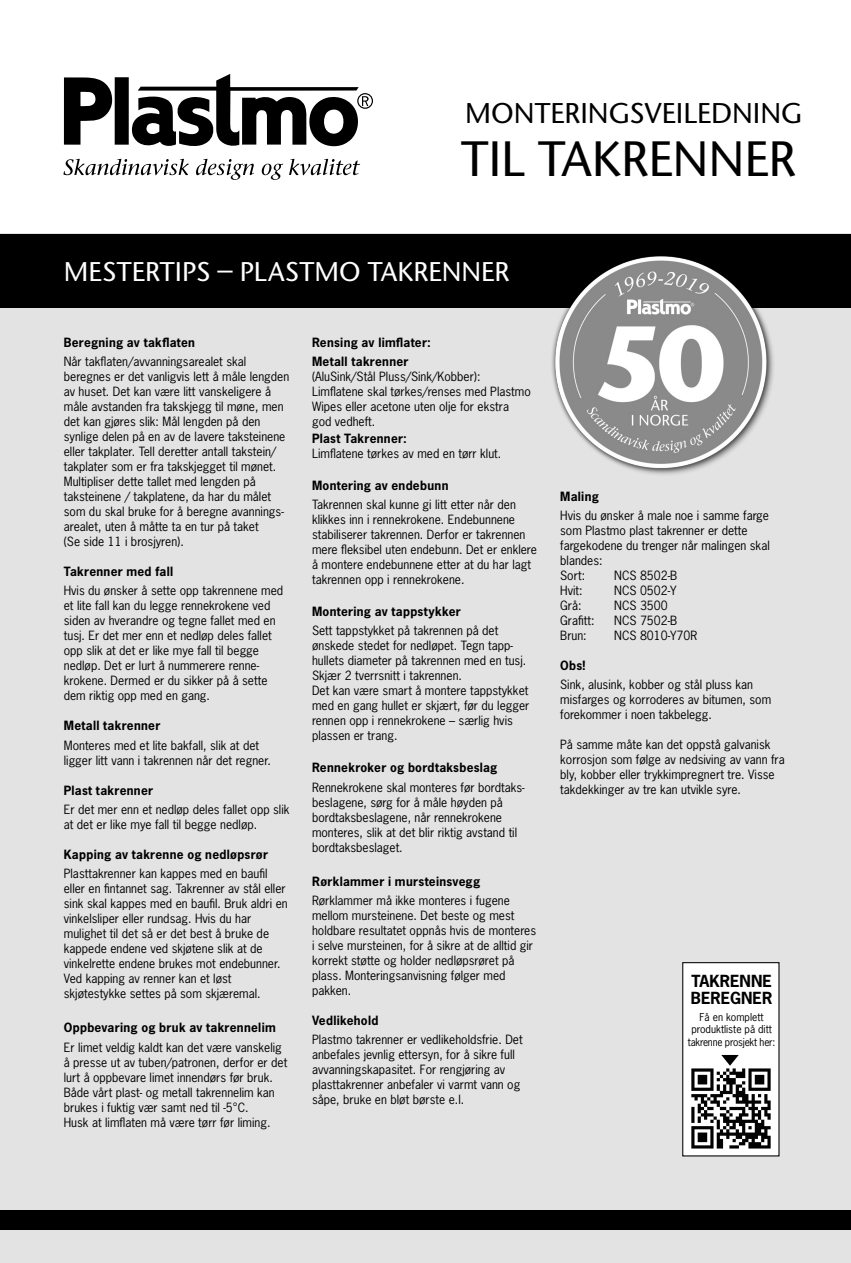
<style>
.page{position:relative;width:851px;height:1263px;background:#fff}
.page>*{position:absolute;margin:0;border:0;box-sizing:border-box;transform-origin:0 0}
.t1{font:500 49.5px "Stone Sans ITC Std";letter-spacing:-.005em;color:#000}
.t2{font:500 28.5px "Stone Sans ITC Std";color:#000}
.t3{font:500 27px "Stone Sans ITC Std";color:#fff}
.t4{font:700 15.75px/17.1px "News Gothic Std";color:#000}
.t5{font:12px/15px "News Gothic Std";color:#000}
.t6{font:700 12px/19.2px "News Gothic Std";letter-spacing:.025em;color:#000}
.t7{font:10.35px/12.8px "News Gothic Std";color:#000;text-align:center}
</style>
<div class="page">
<div style="left:0;top:234px;width:850px;height:1029px;background:#e3e3e3"></div>
<div style="left:0;top:234px;width:850px;height:74px;background:#000"></div>
<div style="left:115px;top:77px;width:14px;height:68px;background:#000"></div>
<svg style="left:64px;top:77px;width:49px;height:68px"></svg>
<svg style="left:132px;top:74px;width:241px;height:73px"></svg>
<svg style="left:63px;top:159px;width:126px;height:16px"></svg>
<svg style="left:196px;top:159px;width:58px;height:21px"></svg>
<svg style="left:262px;top:164px;width:21px;height:16px"></svg>
<svg style="left:289px;top:159px;width:71px;height:16px"></svg>
<div style="left:682px;top:963px;width:96px;height:193px;background:#fff"></div>
<div style="left:682px;top:962px;width:97px;height:194px;border:1px solid #000"></div>
<img style="left:691px;top:1068px;width:80px;height:81px">
<svg style="left:721px;top:1055px;width:17px;height:11px"></svg>
<div style="left:0;top:1210px;width:850px;height:19px;background:#000"></div>
<img style="left:551px;top:256px;width:223px;height:219px">
<h2 class="t2" style="left:465px;top:95px;width:338px">MONTERINGSVEILEDNING</h2>
<h1 class="t1" style="left:461px;top:129px;width:336px">TIL TAKRENNER</h1>
<h3 class="t3" style="left:64px;top:255px;width:447px">MESTERTIPS – PLASTMO TAKRENNER</h3>
<p class="t6" style="left:64px;top:332px;width:133px">Beregning av takflaten</p>
<p class="t5" style="left:64px;top:354px;width:227px">Når takflaten/avvanningsarealet skal beregnes er det vanligvis lett å måle lengden av huset. Det kan være litt vanskeligere å måle avstanden fra takskjegg til møne, men det kan gjøres slik: Mål lengden på den synlige delen på en av de lavere taksteinene eller takplater. Tell deretter antall takstein/ takplater som er fra takskjegget til mønet.<br>Multipliser dette tallet med lengden på taksteinene / takplatene, da har du målet som du skal bruke for å beregne avannings&shy;arealet, uten å måtte ta en tur på taket<br>(Se side 11 i brosjyren).</p>
<p class="t6" style="left:64px;top:562px;width:111px">Takrenner med fall</p>
<p class="t5" style="left:64px;top:583px;width:221px">Hvis du ønsker å sette opp takrennene med et lite fall kan du legge rennekrokene ved siden av hverandre og tegne fallet med en tusj. Er det mer enn et nedløp deles fallet opp slik at det er like mye fall til begge nedløp. Det er lurt å nummerere renne&shy;krokene. Dermed er du sikker på å sette dem riktig opp med en gang.</p>
<p class="t6" style="left:64px;top:716px;width:98px">Metall takrenner</p>
<p class="t5" style="left:64px;top:737px;width:209px">Monteres med et lite bakfall, slik at det ligger litt vann i takrennen når det regner.</p>
<p class="t6" style="left:64px;top:780px;width:91px">Plast takrenner</p>
<p class="t5" style="left:64px;top:802px;width:227px">Er det mer enn et nedløp deles fallet opp slik at det er like mye fall til begge nedløp.</p>
<p class="t6" style="left:64px;top:844px;width:206px">Kapping av takrenne og nedløpsrør</p>
<p class="t5" style="left:64px;top:866px;width:225px">Plasttakrenner kan kappes med en baufil eller en fintannet sag. Takrenner av stål eller sink skal kappes med en baufil. Bruk aldri en vinkelsliper eller rundsag. Hvis du har mulighet til det så er det best å bruke de kappede endene ved skjøtene slik at de vinkelrette endene brukes mot endebunner.<br>Ved kapping av renner kan et løst skjøtestykke settes på som skjæremal.</p>
<p class="t6" style="left:64px;top:1018px;width:213px">Oppbevaring og bruk av takrennelim</p>
<p class="t5" style="left:64px;top:1039px;width:225px">Er limet veldig kaldt kan det være vanskelig å presse ut av tuben/patronen, derfor er det lurt å oppbevare limet innendørs før bruk.<br>Både vårt plast- og metall takrennelim kan brukes i fuktig vær samt ned til -5°C.<br>Husk at limflaten må være tørr før liming.</p>
<p class="t6" style="left:312px;top:332px;width:120px">Rensing av limflater:<br>Metall takrenner</p>
<p class="t5" style="left:312px;top:369px;width:220px">(AluSink/Stål Pluss/Sink/Kobber):<br>Limflatene skal tørkes/renses med Plastmo Wipes eller acetone uten olje for ekstra god vedheft.</p>
<p class="t6" style="left:312px;top:429px;width:96px">Plast Takrenner:</p>
<p class="t5" style="left:312px;top:446px;width:191px">Limflatene tørkes av med en tørr klut.</p>
<p class="t6" style="left:312px;top:476px;width:138px">Montering av endebunn</p>
<p class="t5" style="left:312px;top:497px;width:226px">Takrennen skal kunne gi litt etter når den klikkes inn i rennekrokene. Endebunnene stabiliserer takrennen. Derfor er takrennen mere fleksibel uten endebunn. Det er enklere å montere endebunnene etter at du har lagt takrennen opp i rennekrokene.</p>
<p class="t6" style="left:312px;top:602px;width:150px">Montering av tappstykker</p>
<p class="t5" style="left:312px;top:623px;width:219px">Sett tappstykket på takrennen på det ønskede stedet for nedløpet. Tegn tapp&shy;hullets diameter på takrennen med en tusj.<br>Skjær 2 tverrsnitt i takrennen.<br>Det kan være smart å montere tappstykket med en gang hullet er skjært, før du legger rennen opp i rennekrokene – særlig hvis plassen er trang.</p>
<p class="t6" style="left:312px;top:758px;width:187px">Rennekroker og bordtaksbeslag</p>
<p class="t5" style="left:312px;top:779px;width:214px">Rennekrokene skal monteres før bordtaks&shy;beslagene, sørg for å måle høyden på bordtaksbeslagene, når rennekrokene monteres, slik at det blir riktig avstand til bordtaksbeslaget.</p>
<p class="t6" style="left:312px;top:871px;width:170px">Rørklammer i mursteinsvegg</p>
<p class="t5" style="left:312px;top:893px;width:226px">Rørklammer må ikke monteres i fugene mellom mursteinene. Det beste og mest holdbare resultatet oppnås hvis de monteres i selve mursteinen, for å sikre at de alltid gir korrekt støtte og holder nedløpsrøret på plass. Monteringsanvisning følger med pakken.</p>
<p class="t6" style="left:312px;top:1011px;width:68px">Vedlikehold</p>
<p class="t5" style="left:312px;top:1032px;width:212px">Plastmo takrenner er vedlikeholdsfrie. Det anbefales jevnlig ettersyn, for å sikre full avvanningskapasitet. For rengjøring av plasttakrenner anbefaler vi varmt vann og såpe, bruke en bløt børste e.l.</p>
<p class="t6" style="left:560px;top:486px;width:40px">Maling</p>
<p class="t5" style="left:560px;top:508px;width:211px">Hvis du ønsker å male noe i samme farge som Plastmo plast takrenner er dette fargekodene du trenger når malingen skal blandes:<br>Sort:</p>
<p class="t5" style="left:614px;top:568px;width:65px">NCS 8502-B</p>
<p class="t5" style="left:560px;top:583px;width:24px">Hvit:</p>
<p class="t5" style="left:614px;top:583px;width:64px">NCS 0502-Y</p>
<p class="t5" style="left:560px;top:598px;width:23px">Grå:</p>
<p class="t5" style="left:614px;top:598px;width:55px">NCS 3500</p>
<p class="t5" style="left:560px;top:613px;width:36px">Grafitt:</p>
<p class="t5" style="left:614px;top:613px;width:65px">NCS 7502-B</p>
<p class="t5" style="left:560px;top:628px;width:28px">Brun:</p>
<p class="t5" style="left:614px;top:628px;width:84px">NCS 8010-Y70R</p>
<p class="t6" style="left:560px;top:656px;width:27px">Obs!</p>
<p class="t5" style="left:560px;top:677px;width:212px">Sink, alusink, kobber og stål pluss kan misfarges og korroderes av bitumen, som forekommer i noen takbelegg.</p>
<p class="t5" style="left:560px;top:737px;width:226px">På samme måte kan det oppstå galvanisk korrosjon som følge av nedsiving av vann fra bly, kobber eller trykkimpregnert tre. Visse takdekkinger av tre kan utvikle syre.</p>
<h3 class="t4" style="left:690px;top:972px;width:83px">TAKRENNE<br>BEREGNER</h3>
<p class="t7" style="left:687px;top:1010px;width:89px">Få en komplett produktliste på ditt takrenne prosjekt her:</p>
</div>
